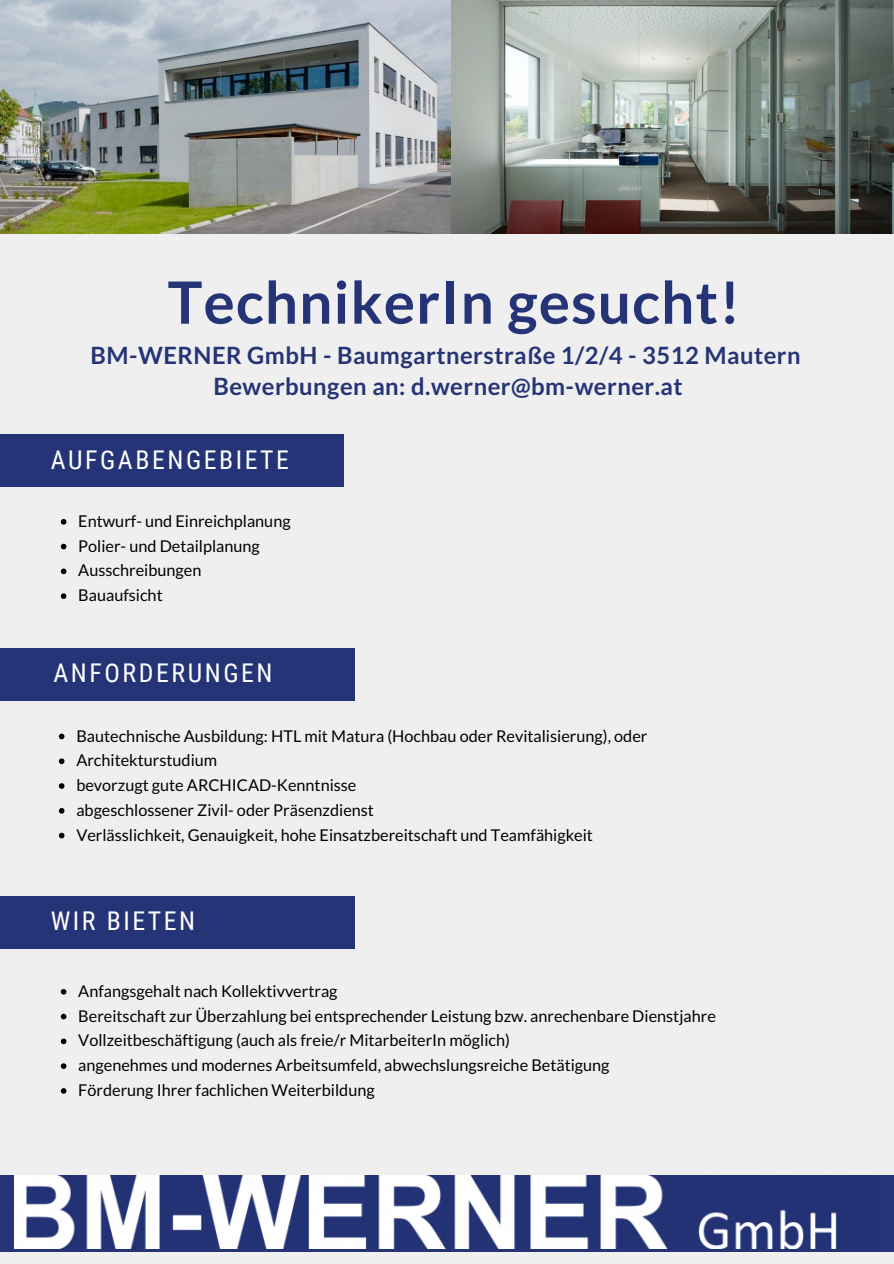
<style>
.page{position:relative;width:894px;height:1264px;background:#fff}
.page>*{position:absolute;margin:0;border:0;box-sizing:border-box;transform-origin:0 0}
.t1{font:700 58.35px "Lato";letter-spacing:.02em;color:#253476}
.t2{font:25.8px "Roboto Condensed";letter-spacing:.1em;color:#fff}
.t3{font:700 23.85px "Lato";letter-spacing:.02em;color:#253476}
.t4{font:16.2px "Lato";color:#000}
</style>
<div class="page">
<div style="left:0;top:0;width:893px;height:1263px;background:#efefef"></div>
<div style="left:0;top:1175px;width:893px;height:76px;background:#253476"></div>
<div style="left:0;top:434px;width:343px;height:53px;background:#253476"></div>
<div style="left:0;top:647px;width:354px;height:53px;background:#253476"></div>
<div style="left:0;top:895px;width:354px;height:53px;background:#253476"></div>
<img style="left:15px;top:1175px;width:822px;height:73px">
<img style="left:451px;top:0;width:442px;height:233px">
<img style="left:0;top:0;width:451px;height:233px">
<svg style="left:61px;top:519px;width:5px;height:5px"></svg>
<svg style="left:61px;top:544px;width:5px;height:5px"></svg>
<svg style="left:61px;top:568px;width:5px;height:6px"></svg>
<svg style="left:61px;top:593px;width:5px;height:6px"></svg>
<svg style="left:61px;top:989px;width:5px;height:5px"></svg>
<svg style="left:61px;top:1013px;width:5px;height:6px"></svg>
<svg style="left:61px;top:1038px;width:5px;height:6px"></svg>
<svg style="left:61px;top:1063px;width:5px;height:5px"></svg>
<svg style="left:61px;top:1088px;width:5px;height:5px"></svg>
<svg style="left:59px;top:733px;width:5px;height:6px"></svg>
<svg style="left:59px;top:758px;width:5px;height:6px"></svg>
<svg style="left:59px;top:783px;width:5px;height:5px"></svg>
<svg style="left:59px;top:808px;width:5px;height:5px"></svg>
<svg style="left:59px;top:832px;width:5px;height:6px"></svg>
<p class="t1" style="left:168px;top:266px;width:574px">TechnikerIn gesucht!</p>
<p class="t3" style="left:90px;top:341px;width:711px">BM-WERNER GmbH - Baumgartnerstraße 1/2/4 - 3512 Mautern</p>
<p class="t3" style="left:213px;top:371px;width:470px">Bewerbungen an: d.werner@bm-werner.at</p>
<p class="t2" style="left:51px;top:445px;width:240px">AUFGABENGEBIETE</p>
<p class="t4" style="left:78px;top:511px;width:214px">Entwurf- und Einreichplanung</p>
<p class="t4" style="left:78px;top:535px;width:183px">Polier- und Detailplanung</p>
<p class="t4" style="left:78px;top:560px;width:124px">Ausschreibungen</p>
<p class="t4" style="left:78px;top:585px;width:86px">Bauaufsicht</p>
<p class="t2" style="left:53px;top:658px;width:220px">ANFORDERUNGEN</p>
<p class="t4" style="left:76px;top:725px;width:572px">Bautechnische Ausbildung: HTL mit Matura (Hochbau oder Revitalisierung), oder</p>
<p class="t4" style="left:76px;top:750px;width:142px">Architekturstudium</p>
<p class="t4" style="left:76px;top:775px;width:281px">bevorzugt gute ARCHICAD-Kenntnisse</p>
<p class="t4" style="left:76px;top:799px;width:299px">abgeschlossener Zivil- oder Präsenzdienst</p>
<p class="t4" style="left:76px;top:824px;width:518px">Verlässlichkeit, Genauigkeit, hohe Einsatzbereitschaft und Teamfähigkeit</p>
<p class="t2" style="left:51px;top:906px;width:146px">WIR BIETEN</p>
<p class="t4" style="left:78px;top:980px;width:261px">Anfangsgehalt nach Kollektivvertrag</p>
<p class="t4" style="left:78px;top:1005px;width:639px">Bereitschaft zur Überzahlung bei entsprechender Leistung bzw. anrechenbare Dienstjahre</p>
<p class="t4" style="left:78px;top:1030px;width:433px">Vollzeitbeschäftigung (auch als freie/r MitarbeiterIn möglich)</p>
<p class="t4" style="left:78px;top:1055px;width:532px">angenehmes und modernes Arbeitsumfeld, abwechslungsreiche Betätigung</p>
<p class="t4" style="left:78px;top:1079px;width:298px">Förderung Ihrer fachlichen Weiterbildung</p>
</div>
